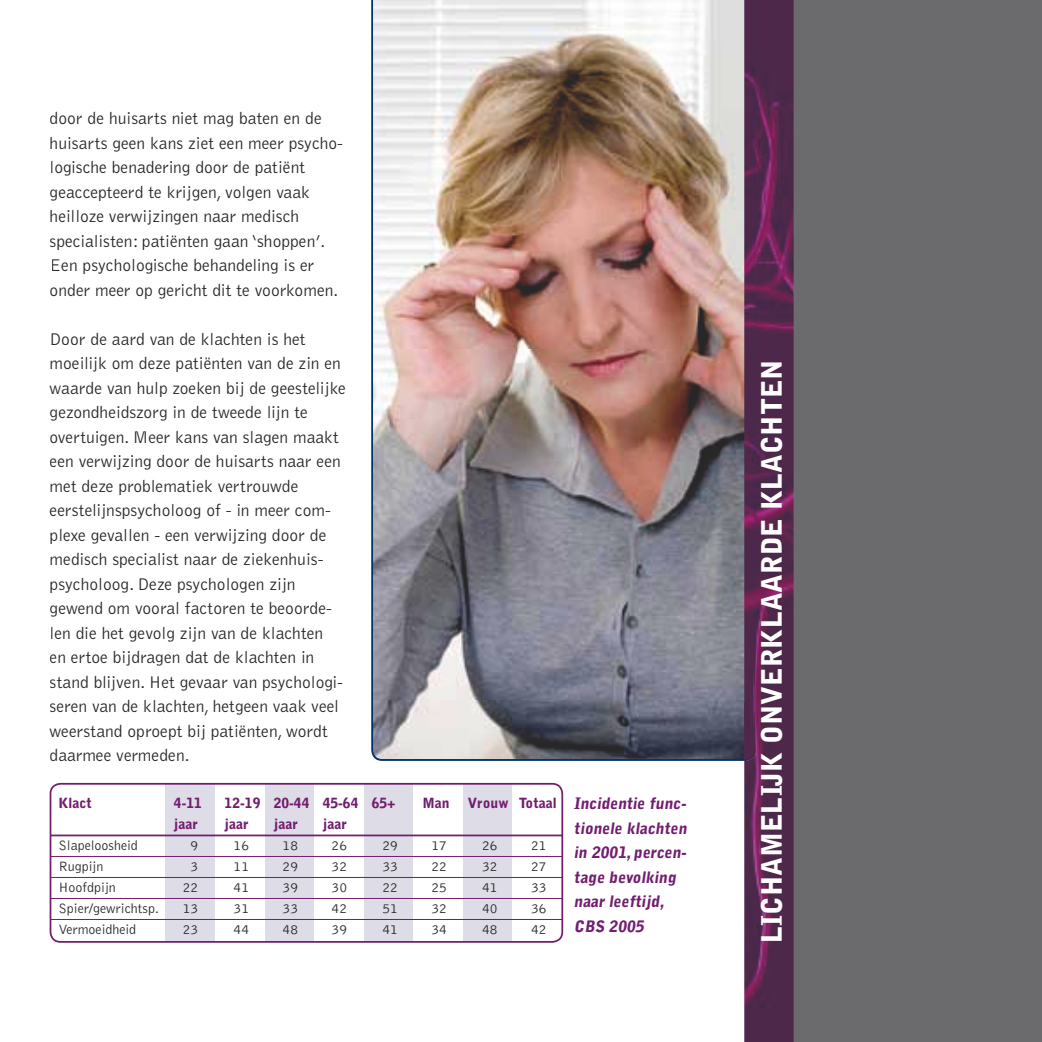
<style>
.page{position:relative;width:1042px;height:1042px;background:#fff}
.page>*{position:absolute;margin:0;border:0;box-sizing:border-box;transform-origin:0 0}
.t1{font:900 28px "Bell Gothic";color:#fff}
.t2{font:300 17.5px/24.5px "Bell Gothic";color:#272727}
.t3{font:900 15.75px/24.5px "Bell Gothic";color:#721d6f}
.t4{font:300 14px "Bell Gothic";color:#272727}
.t5{font:900 14px "Bell Gothic";color:#721d6f}
</style>
<div class="page">
<img style="left:371px;top:0;width:373px;height:761px">
<div style="left:165px;top:784px;width:50px;height:156px;background:#dedce6"></div>
<div style="left:264px;top:784px;width:50px;height:156px;background:#dedce6"></div>
<div style="left:363px;top:784px;width:50px;height:156px;background:#dedce6"></div>
<div style="left:463px;top:784px;width:49px;height:156px;background:#dedce6"></div>
<hr style="left:51px;top:834px;width:512px;height:2px;background:#721d6f">
<hr style="left:51px;top:856px;width:512px;height:1px;background:#721d6f">
<hr style="left:51px;top:877px;width:512px;height:1px;background:#721d6f">
<hr style="left:51px;top:898px;width:512px;height:1px;background:#721d6f">
<hr style="left:51px;top:919px;width:512px;height:1px;background:#721d6f">
<div style="left:50px;top:783px;width:513px;height:160px;border:2px solid #721d6f;border-radius:10px"></div>
<img style="left:744px;top:0;width:50px;height:1042px">
<img style="left:744px;top:0;width:12px;height:761px">
<div style="left:794px;top:0;width:248px;height:1042px;background:#6b6b6d"></div>
<p class="t2" style="left:50px;top:106px;width:295px">door de huisarts niet mag baten en de huisarts geen kans ziet een meer psycho&shy;logische benadering door de patiënt geaccepteerd te krijgen, volgen vaak heilloze verwijzingen naar medisch specialisten: patiënten gaan ‘shoppen’.<br>Een psychologische behandeling is er onder meer op gericht dit te voorkomen.</p>
<p class="t2" style="left:50px;top:326px;width:298px">Door de aard van de klachten is het moeilijk om deze patiënten van de zin en waarde van hulp zoeken bij de geestelijke gezondheidszorg in de tweede lijn te overtuigen. Meer kans van slagen maakt een verwijzing door de huisarts naar een met deze problematiek vertrouwde eerstelijnspsycholoog of - in meer com&shy;plexe gevallen - een verwijzing door de medisch specialist naar de ziekenhuis&shy;psycholoog. Deze psychologen zijn gewend om vooral factoren te beoorde&shy;len die het gevolg zijn van de klachten<br>en ertoe bijdragen dat de klachten in stand blijven. Het gevaar van psychologi&shy;seren van de klachten, hetgeen vaak veel weerstand oproept bij patiënten, wordt daarmee vermeden.</p>
<p class="t5" style="left:58px;top:795px;width:35px">Klact</p>
<p class="t5" style="left:174px;top:795px;width:30px">4-11</p>
<p class="t5" style="left:225px;top:795px;width:172px">12-19 20-44 45-64 65+</p>
<p class="t5" style="left:422px;top:795px;width:29px">Man</p>
<p class="t5" style="left:468px;top:795px;width:90px">Vrouw Totaal</p>
<p class="t5" style="left:174px;top:816px;width:26px">jaar</p>
<p class="t5" style="left:225px;top:816px;width:26px">jaar</p>
<p class="t5" style="left:274px;top:816px;width:26px">jaar</p>
<p class="t5" style="left:323px;top:816px;width:26px">jaar</p>
<p class="t4" style="left:58px;top:837px;width:81px">Slapeloosheid</p>
<p class="t4" style="left:191px;top:837px;width:9px">9</p>
<p class="t4" style="left:234px;top:837px;width:17px">16</p>
<p class="t4" style="left:283px;top:837px;width:17px">18</p>
<p class="t4" style="left:332px;top:837px;width:17px">26</p>
<p class="t4" style="left:382px;top:837px;width:17px">29</p>
<p class="t4" style="left:431px;top:837px;width:17px">17</p>
<p class="t4" style="left:482px;top:837px;width:17px">26</p>
<p class="t4" style="left:531px;top:837px;width:17px">21</p>
<p class="t4" style="left:58px;top:858px;width:47px">Rugpijn</p>
<p class="t4" style="left:191px;top:858px;width:9px">3</p>
<p class="t4" style="left:234px;top:858px;width:17px">11</p>
<p class="t4" style="left:283px;top:858px;width:17px">29</p>
<p class="t4" style="left:332px;top:858px;width:17px">32</p>
<p class="t4" style="left:382px;top:858px;width:17px">33</p>
<p class="t4" style="left:431px;top:858px;width:17px">22</p>
<p class="t4" style="left:482px;top:858px;width:17px">32</p>
<p class="t4" style="left:531px;top:858px;width:17px">27</p>
<p class="t4" style="left:58px;top:879px;width:59px">Hoofdpijn</p>
<p class="t4" style="left:183px;top:879px;width:17px">22</p>
<p class="t4" style="left:234px;top:879px;width:17px">41</p>
<p class="t4" style="left:283px;top:879px;width:17px">39</p>
<p class="t4" style="left:332px;top:879px;width:17px">30</p>
<p class="t4" style="left:382px;top:879px;width:17px">22</p>
<p class="t4" style="left:431px;top:879px;width:17px">25</p>
<p class="t4" style="left:482px;top:879px;width:17px">41</p>
<p class="t4" style="left:531px;top:879px;width:17px">33</p>
<p class="t4" style="left:58px;top:900px;width:102px">Spier/gewrichtsp.</p>
<p class="t4" style="left:183px;top:900px;width:17px">13</p>
<p class="t4" style="left:234px;top:900px;width:17px">31</p>
<p class="t4" style="left:283px;top:900px;width:17px">33</p>
<p class="t4" style="left:332px;top:900px;width:17px">42</p>
<p class="t4" style="left:382px;top:900px;width:17px">51</p>
<p class="t4" style="left:431px;top:900px;width:17px">32</p>
<p class="t4" style="left:482px;top:900px;width:17px">40</p>
<p class="t4" style="left:531px;top:900px;width:17px">36</p>
<p class="t4" style="left:58px;top:921px;width:79px">Vermoeidheid</p>
<p class="t4" style="left:183px;top:921px;width:17px">23</p>
<p class="t4" style="left:234px;top:921px;width:17px">44</p>
<p class="t4" style="left:283px;top:921px;width:17px">48</p>
<p class="t4" style="left:332px;top:921px;width:17px">39</p>
<p class="t4" style="left:382px;top:921px;width:17px">41</p>
<p class="t4" style="left:431px;top:921px;width:17px">34</p>
<p class="t4" style="left:482px;top:921px;width:17px">48</p>
<p class="t4" style="left:531px;top:921px;width:17px">42</p>
<p class="t3" style="left:574px;top:792px;width:117px">Incidentie func&shy;tionele klachten in 2001,percen&shy;tage bevolking naar leeftijd,<br>CBS 2005</p>
<h1 class="t1" style="left:755px;top:943px;width:585px;rotate:-90deg">LICHAMELIJK ONVERKLAARDE KLACHTEN</h1>
</div>
